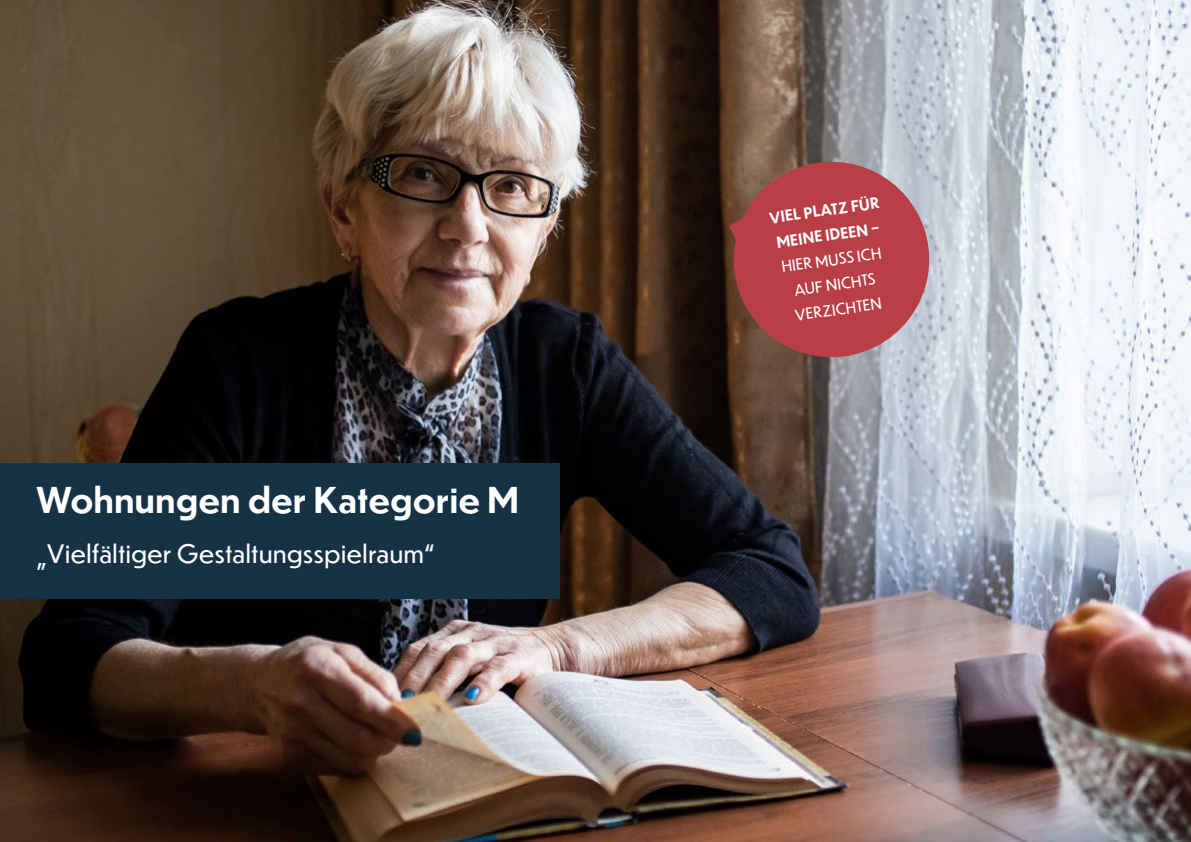
<style>
.page{position:relative;width:1191px;height:842px;background:#fff}
.page>*{position:absolute;margin:0;border:0;box-sizing:border-box;transform-origin:0 0}
.t1{font:700 35px "Dunbar Text";color:#fff}
.t2{font:25px "Dunbar Text";color:#fff}
.t3{font:15px/25px "Dunbar Text";color:#fff;text-align:center}
.t4{font:700 15px/25px "Dunbar Text";color:#fff}
</style>
<div class="page">
<img style="left:0;top:0;width:1191px;height:842px">
<div style="left:0;top:463px;width:559px;height:136px;background:#163245"></div>
<svg style="left:729px;top:211px;width:1px;height:43px"></svg>
<svg style="left:730px;top:158px;width:203px;height:203px;background:#af5256"></svg>
<h1 class="t1" style="left:36px;top:474px;width:484px">Wohnungen der Kategorie M</h1>
<p class="t2" style="left:36px;top:535px;width:401px">„Vielfältiger Gestaltungsspielraum“</p>
<p class="t4" style="left:767px;top:205px;width:113px;rotate:-8deg">VIEL PLATZ FÜR<br>MEINE IDEEN –</p>
<p class="t3" style="left:779px;top:254px;width:102px;rotate:-8deg">HIER MUSS ICH<br>AUF NICHTS<br>VERZICHTEN</p>
</div>
